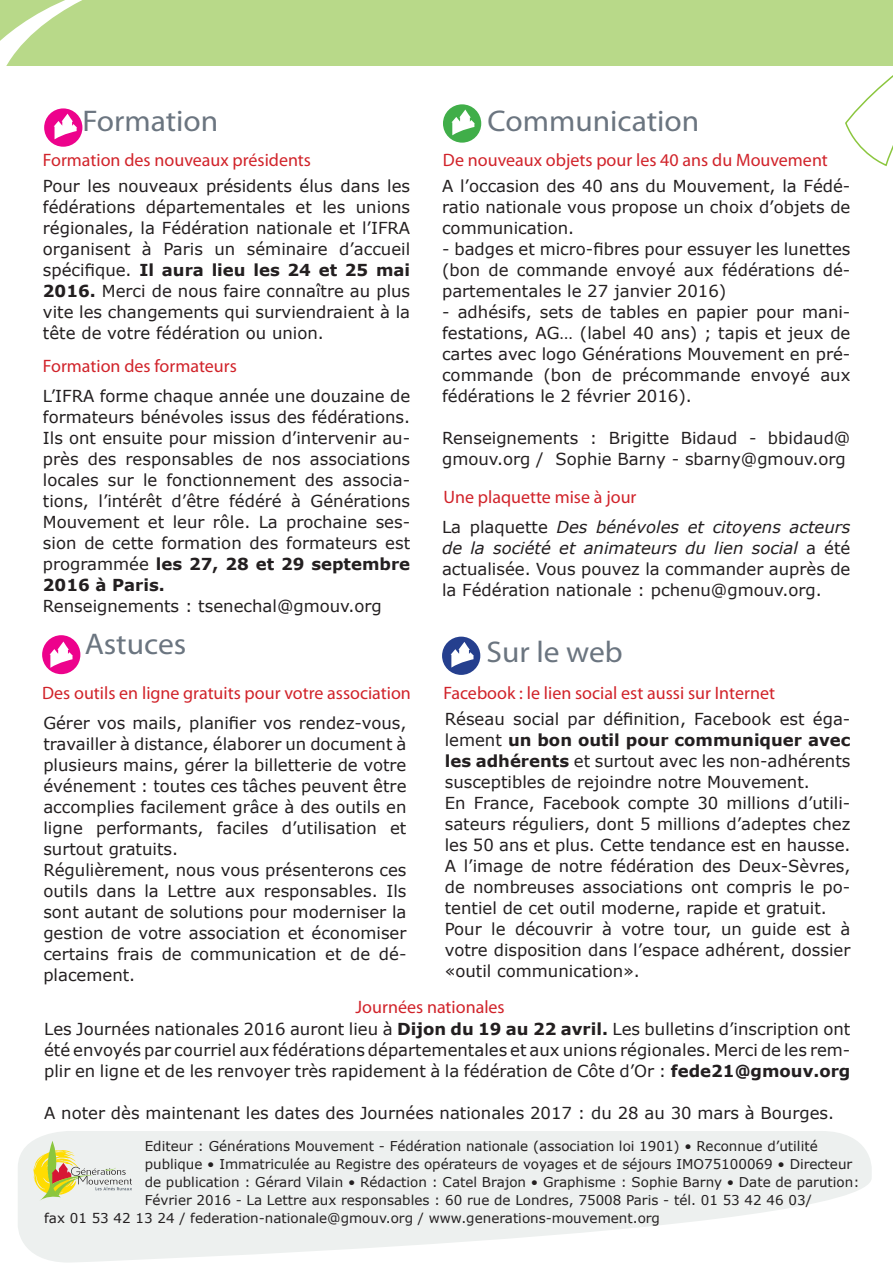
<style>
.page{position:relative;width:893px;height:1263px;background:#fff}
.page>*{position:absolute;margin:0;border:0;box-sizing:border-box;transform-origin:0 0}
.t1{font:30px "Myriad Pro";color:#6b7580;scale:1.05 1}
.t2{font:18px "Myriad Pro";color:#d1232a}
.t3{font:16.5px/21px "Verdana";color:#231f20;text-align:justify}
.t4{font:13.5px "Verdana";color:#231f20}
.s1{font-weight:700}
.s2{font-style:italic}
</style>
<div class="page">
<svg style="left:18px;top:1131px;width:854px;height:131px;fill:#edf0ef"></svg>
<svg style="left:845px;top:75px;width:48px;height:92px"></svg>
<div style="left:0;top:0;width:893px;height:66px;background:#b8d989"></div>
<svg style="left:0;top:0;width:82px;height:66px"></svg>
<svg style="left:33px;top:1141px;width:99px;height:60px"></svg>
<div style="left:443px;top:104px;width:38px;height:39px;background:#40ae49;border-radius:50%"></div>
<svg style="left:451px;top:110px;width:24px;height:25px"></svg>
<div style="left:442px;top:637px;width:38px;height:38px;background:#253f8e;border-radius:50%"></div>
<svg style="left:451px;top:642px;width:23px;height:26px"></svg>
<div style="left:44px;top:108px;width:38px;height:39px;background:#ed028c;border-radius:50%"></div>
<svg style="left:54px;top:114px;width:23px;height:25px"></svg>
<div style="left:42px;top:635px;width:38px;height:39px;background:#ed028c;border-radius:50%"></div>
<svg style="left:50px;top:641px;width:23px;height:27px"></svg>
<h1 class="t1" style="left:82px;top:102px;width:131px">Formation</h1>
<p class="t2" style="left:43px;top:149px;width:270px">Formation des nouveaux présidents</p>
<p class="t3" style="left:43px;top:176px;width:369px">Pour les nouveaux présidents élus dans les fédérations départementales et les unions régionales, la Fédération nationale et l’IFRA organisent à Paris un séminaire d’accueil spécifique. <span class="s1">Il aura lieu les 24 et 25 mai 2016.</span> Merci de nous faire connaître au plus vite les changements qui surviendraient à la tête de votre fédération ou union.</p>
<p class="t2" style="left:43px;top:355px;width:195px">Formation des formateurs</p>
<p class="t3" style="left:43px;top:386px;width:369px">L’IFRA forme chaque année une douzaine de formateurs bénévoles issus des fédérations.<br>Ils ont ensuite pour mission d’intervenir au&shy;près des responsables de nos associations locales sur le fonctionnement des associa&shy;tions, l’intérêt d’être fédéré à Générations Mouvement et leur rôle. La prochaine ses&shy;sion de cette formation des formateurs est programmée <span class="s1">les 27, 28 et 29 septembre 2016 à Paris.</span></p>
<p class="t3" style="left:43px;top:596px;width:340px">Renseignements : tsenechal@gmouv.org</p>
<h1 class="t1" style="left:85px;top:626px;width:98px">Astuces</h1>
<p class="t2" style="left:42px;top:682px;width:370px">Des outils en ligne gratuits pour votre association</p>
<p class="t3" style="left:43px;top:712px;width:365px;text-align:left">Gérer vos mails, planifier vos rendez-vous, travailler à distance, élaborer un document à plusieurs mains, gérer la billetterie de votre événement : toutes ces tâches peuvent être accomplies facilement grâce à des outils en ligne performants, faciles d’utilisation et surtout gratuits.<br>Régulièrement, nous vous présenterons ces outils dans la Lettre aux responsables. Ils sont autant de solutions pour moderniser la gestion de votre association et économiser certains frais de communication et de dé&shy;placement.</p>
<h1 class="t1" style="left:488px;top:103px;width:203px">Communication</h1>
<p class="t2" style="left:443px;top:149px;width:386px">De nouveaux objets pour les 40 ans du Mouvement</p>
<p class="t3" style="left:442px;top:176px;width:410px">A l’occasion des 40 ans du Mouvement, la Fédé&shy;ratio nationale vous propose un choix d’objets de communication.</p>
<p class="t3" style="left:442px;top:239px;width:410px">- badges et micro-fibres pour essuyer les lunettes (bon de commande envoyé aux fédérations dé&shy;partementales le 27 janvier 2016)</p>
<p class="t3" style="left:442px;top:302px;width:410px">- adhésifs, sets de tables en papier pour mani&shy;festations, AG… (label 40 ans) ; tapis et jeux de cartes avec logo Générations Mouvement en pré&shy;commande (bon de précommande envoyé aux fédérations le 2 février 2016).</p>
<p class="t3" style="left:442px;top:428px;width:410px">Renseignements : Brigitte Bidaud - bbidaud@ gmouv.org / Sophie Barny - sbarny@gmouv.org</p>
<p class="t2" style="left:443px;top:486px;width:195px">Une plaquette mise à jour</p>
<p class="t3" style="left:442px;top:517px;width:410px">La plaquette <span class="s2">Des bénévoles et citoyens acteurs de la société et animateurs du lien social</span> a été actualisée. Vous pouvez la commander auprès de la Fédération nationale : pchenu@gmouv.org.</p>
<h1 class="t1" style="left:486px;top:633px;width:131px">Sur le web</h1>
<p class="t2" style="left:443px;top:682px;width:333px">Facebook : le lien social est aussi sur Internet</p>
<p class="t3" style="left:445px;top:709px;width:407px;text-align:left">Réseau social par définition, Facebook est éga&shy;lement <span class="s1">un bon outil pour communiquer avec les adhérents</span> et surtout avec les non-adhérents susceptibles de rejoindre notre Mouvement.<br>En France, Facebook compte 30 millions d’utili&shy;sateurs réguliers, dont 5 millions d’adeptes chez les 50 ans et plus. Cette tendance est en hausse.<br>A l’image de notre fédération des Deux-Sèvres, de nombreuses associations ont compris le po&shy;tentiel de cet outil moderne, rapide et gratuit.<br>Pour le découvrir à votre tour, un guide est à votre disposition dans l’espace adhérent, dossier «outil communication».</p>
<p class="t2" style="left:356px;top:995px;width:151px">Journées nationales</p>
<p class="t3" style="left:44px;top:1018px;width:808px">Les Journées nationales 2016 auront lieu à <span class="s1">Dijon du 19 au 22 avril.</span> Les bulletins d’inscription ont été envoyés par courriel aux fédérations départementales et aux unions régionales. Merci de les rem&shy;plir en ligne et de les renvoyer très rapidement à la fédération de Côte d’Or : <span class="s1">fede21@gmouv.org</span></p>
<p class="t3" style="left:44px;top:1102px;width:791px">A noter dès maintenant les dates des Journées nationales 2017 : du 28 au 30 mars à Bourges.</p>
<p class="t4" style="left:145px;top:1137px;width:674px">Editeur : Générations Mouvement - Fédération nationale (association loi 1901) • Reconnue d’utilité</p>
<p class="t4" style="left:145px;top:1155px;width:709px">publique • Immatriculée au Registre des opérateurs de voyages et de séjours IMO75100069 • Directeur</p>
<p class="t4" style="left:145px;top:1173px;width:716px">de publication : Gérard Vilain • Rédaction : Catel Brajon • Graphisme : Sophie Barny • Date de parution:</p>
<p class="t4" style="left:145px;top:1191px;width:668px">Février 2016 - La Lettre aux responsables : 60 rue de Londres, 75008 Paris - tél. 01 53 42 46 03/</p>
<p class="t4" style="left:44px;top:1209px;width:617px">fax 01 53 42 13 24 / federation-nationale@gmouv.org / www.generations-mouvement.org</p>
</div>
